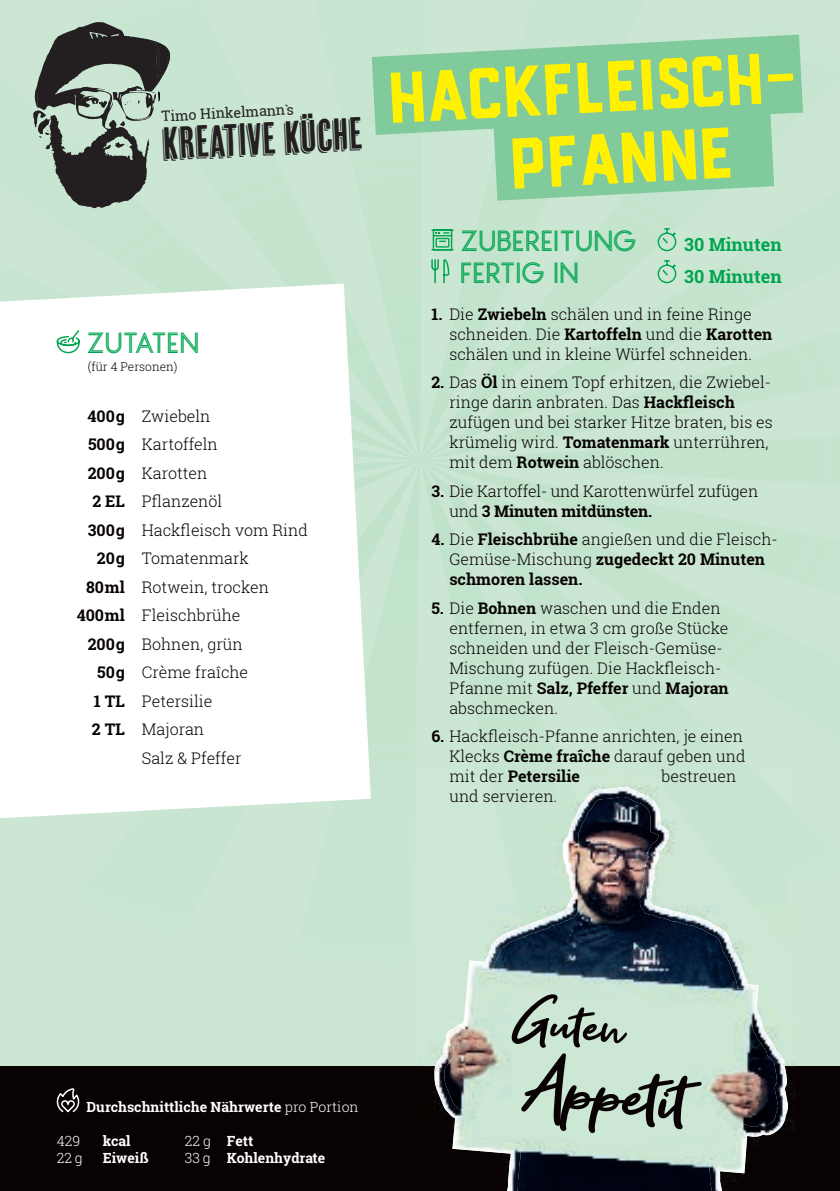
<style>
.page{position:relative;width:840px;height:1191px;background:#fff}
.page>*{position:absolute;margin:0;border:0;box-sizing:border-box;transform-origin:0 0}
.t1{font:96px "Get Show";color:#080302}
.t2{font:72px/72px "Drone Ranger 01";color:#fff101}
.t3{font:72px "Get Show";color:#080302}
.t4{font:44.8px "Cheap Pine";color:#231f20}
.t5{font:34px "Monopoly Inline";color:#00a54f}
.t6{font:700 18px "Roboto Slab";color:#00a54f}
.t7{font:300 16px/20px "Roboto Slab";color:#080302}
.t8{font:700 16px/28.6px "Roboto Slab";color:#080302;text-align:right}
.t9{font:14.2px "Roboto Slab";color:#231f20}
.t10{font:700 14px "Roboto Slab";color:#fff}
.t11{font:300 14px "Roboto Slab";color:#fff}
.t12{font:300 12px "Roboto Slab";color:#080302}
.s1{font-weight:700}
.s2{font-weight:300}
</style>
<div class="page">
<div style="left:0;top:818px;width:267px;height:246px;background:#cbe6d3"></div>
<div style="left:267px;top:650px;width:153px;height:414px;background:#cae6d3"></div>
<div style="left:420px;top:741px;width:419px;height:285px;background:#cbe6d3"></div>
<div style="left:420px;top:533px;width:419px;height:208px;background:#cbe6d3"></div>
<svg style="left:420px;top:460px;width:419px;height:73px;background:#c6e4cf"></svg>
<div style="left:370px;top:460px;width:50px;height:190px;background:#c3e3cd"></div>
<div style="left:646px;top:0;width:193px;height:460px;background:#cbe6d3"></div>
<svg style="left:422px;top:0;width:224px;height:460px;background:#c7e4d0"></svg>
<div style="left:71px;top:0;width:349px;height:75px;background:#c9e6d2"></div>
<div style="left:0;top:75px;width:420px;height:385px;background:#c7e5d0"></div>
<svg style="left:0;top:283px;width:370px;height:535px"></svg>
<div style="left:0;top:1066px;width:839px;height:125px;background:#080302"></div>
<svg style="left:434px;top:787px;width:353px;height:279px;background:#bdd3c5"></svg>
<img style="left:564px;top:770px;width:231px;height:256px">
<div style="left:487px;top:770px;width:93px;height:156px;background:#c6e4d0"></div>
<img style="left:649px;top:770px;width:146px;height:196px">
<img style="left:418px;top:1066px;width:377px;height:125px">
<img style="left:615px;top:797px;width:7px;height:147px">
<img style="left:490px;top:788px;width:125px;height:160px">
<svg style="left:57px;top:1088px;width:22px;height:24px"></svg>
<svg style="left:57px;top:330px;width:23px;height:23px"></svg>
<svg style="left:431px;top:229px;width:22px;height:21px"></svg>
<svg style="left:657px;top:228px;width:19px;height:23px"></svg>
<svg style="left:431px;top:259px;width:18px;height:24px"></svg>
<svg style="left:657px;top:260px;width:19px;height:23px"></svg>
<svg style="left:34px;top:22px;width:136px;height:186px;background:#79867c"></svg>
<svg style="left:371px;top:35px;width:431px;height:100px;background:#8ccea4"></svg>
<svg style="left:493px;top:108px;width:280px;height:93px;background:#86cca0"></svg>
<p class="t9" style="left:161px;top:106px;width:134px;rotate:-3deg">Timo Hinkelmann`s</p>
<h3 class="t4" style="left:161px;top:119px;width:201px;rotate:-3deg">Kreative Küche</h3>
<h3 class="t5" style="left:88px;top:326px;width:115px">ZUTATEN</h3>
<p class="t12" style="left:88px;top:359px;width:91px">(für 4 Personen)</p>
<p class="t8" style="left:77px;top:401px;width:50px">400 g<br>500 g<br>200 g<br>2 EL<br>300 g<br>20 g<br>80 ml<br>400 ml<br>200 g<br>50 g<br>1 TL<br>2 TL</p>
<p class="t7" style="left:142px;top:401px;width:167px;line-height:28.6px">Zwiebeln<br>Kartoffeln<br>Karotten<br>Pflanzenöl<br>Hackfleisch vom Rind<br>Tomatenmark<br>Rotwein, trocken<br>Fleischbrühe<br>Bohnen, grün<br>Crème fraîche<br>Petersilie<br>Majoran<br>Salz &amp; Pfeffer</p>
<h2 class="t2" style="left:507px;top:51px;width:293px;text-indent:-118px;rotate:-3deg">HACKFLEISCH-<br>PFANNE</h2>
<h3 class="t5" style="left:461px;top:224px;width:178px">ZUBEREITUNG</h3>
<p class="t6" style="left:684px;top:232px;width:99px">30 Minuten</p>
<h3 class="t5" style="left:461px;top:256px;width:121px">FERTIG IN</h3>
<p class="t6" style="left:684px;top:264px;width:99px">30 Minuten</p>
<p class="t7" style="left:449px;top:303px;width:324px;text-indent:-18px"><span class="s1">1.</span> Die <span class="s1">Zwiebeln</span> schälen und in feine Ringe schneiden. Die <span class="s1">Kartoffeln</span> und die <span class="s1">Karotten </span>schälen und in kleine Würfel schneiden.</p>
<p class="t7" style="left:449px;top:372px;width:325px;text-indent:-18px"><span class="s1">2.</span> Das <span class="s1">Öl</span> in einem Topf erhitzen, die Zwiebel&shy;ringe darin anbraten. Das <span class="s1">Hackfleisch </span>zufügen und bei starker Hitze braten, bis es krümelig wird. <span class="s1">Tomatenmark</span> unterrühren, mit dem <span class="s1">Rotwein</span> ablöschen.</p>
<p class="t7" style="left:449px;top:480px;width:310px;text-indent:-18px"><span class="s1">3.</span> Die Kartoffel- und Karottenwürfel zufügen und <span class="s1">3 Minuten mitdünsten.</span></p>
<p class="t8" style="left:449px;top:529px;width:329px;line-height:20px;text-align:left;text-indent:-18px">4. <span class="s2">Die</span> Fleischbrühe <span class="s2">angießen und die Fleisch-<br>Gemüse-Mischung</span> zugedeckt 20 Minuten schmoren lassen.</p>
<p class="t7" style="left:449px;top:597px;width:280px;text-indent:-18px"><span class="s1">5.</span> Die <span class="s1">Bohnen</span> waschen und die Enden entfernen, in etwa 3 cm große Stücke schneiden und der Fleisch-Gemüse-<br>Mischung zufügen. Die Hackfleisch-<br>Pfanne mit <span class="s1">Salz, Pfeffer</span> und <span class="s1">Majoran </span>abschmecken.</p>
<p class="t7" style="left:449px;top:726px;width:297px;text-indent:-18px"><span class="s1">6.</span> Hackfleisch-Pfanne anrichten, je einen<br>Klecks <span class="s1">Crème fraîche</span> darauf geben und mit der <span class="s1">Petersilie</span></p>
<p class="t7" style="left:661px;top:766px;width:76px">bestreuen</p>
<p class="t7" style="left:449px;top:786px;width:109px">und servieren.</p>
<p class="t10" style="left:87px;top:1097px;width:273px">Durchschnittliche Nährwerte <span class="s2">pro Portion</span></p>
<p class="t11" style="left:57px;top:1131px;width:25px">429</p>
<p class="t10" style="left:103px;top:1131px;width:29px">kcal</p>
<p class="t10" style="left:185px;top:1131px;width:70px"><span class="s2">22 g</span> Fett</p>
<p class="t11" style="left:57px;top:1148px;width:27px">22 g</p>
<p class="t10" style="left:103px;top:1148px;width:47px">Eiweiß</p>
<p class="t10" style="left:185px;top:1148px;width:142px"><span class="s2">33 g</span> Kohlenhydrate</p>
<h2 class="t3" style="left:516px;top:978px;width:114px;rotate:5deg">Guten</h2>
<h1 class="t1" style="left:526px;top:1034px;width:168px;rotate:4deg">Appetit</h1>
</div>
